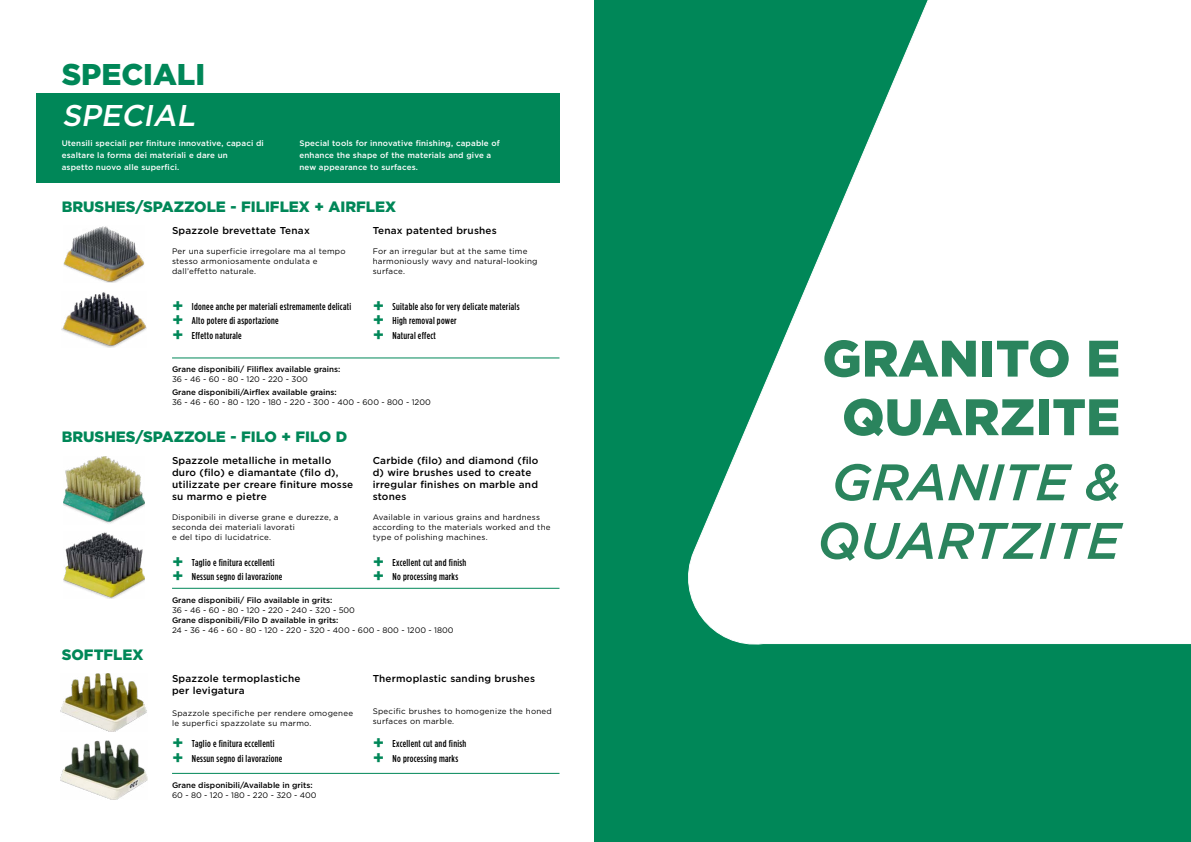
<style>
.page{position:relative;width:1191px;height:842px;background:#fff}
.page>*{position:absolute;margin:0;border:0;box-sizing:border-box;transform-origin:0 0}
.t1{font:italic 500 51.2px/58.6px "Gotham";color:#2a845d}
.t2{font:900 51.2px/58.6px "Gotham";color:#2a845d;text-align:center}
.t3{font:900 30px "Gotham";color:#008758}
.t4{font:italic 500 30px "Gotham";color:#fff}
.t5{font:900 15px "Gotham";color:#008758}
.t6{font:500 10px/14.8px "Gotham Cond";letter-spacing:.03em;color:#000}
.t7{font:500 10px/12px "Gotham";letter-spacing:.02em;color:#000}
.t8{font:8px/10px "Gotham";letter-spacing:.03em;color:#000}
.t9{font:500 8px/12px "Gotham";letter-spacing:.02em;color:#fff}
.t10{font:500 8px "Gotham";color:#000}
.t11{font:8px "Gotham";color:#000}
.s1{font-family:"Gotham";font-weight:700;font-size:18px;color:#008758}
</style>
<div class="page">
<div style="left:36px;top:94px;width:523px;height:89px;background:#008758"></div>
<div style="left:594px;top:0;width:597px;height:842px;background:#008758"></div>
<svg style="left:688px;top:0;width:503px;height:645px"></svg>
<img style="left:63px;top:226px;width:81px;height:56px">
<img style="left:62px;top:292px;width:84px;height:55px">
<img style="left:63px;top:457px;width:82px;height:67px">
<img style="left:63px;top:532px;width:82px;height:67px">
<img style="left:60px;top:674px;width:87px;height:57px">
<img style="left:61px;top:741px;width:86px;height:58px">
<hr style="left:172px;top:358px;width:387px;height:1px;background:#008758">
<hr style="left:172px;top:588px;width:387px;height:1px;background:#008758">
<hr style="left:172px;top:773px;width:387px;height:1px;background:#008758">
<h2 class="t3" style="left:62px;top:54px;width:145px">SPECIALI</h2>
<h2 class="t4" style="left:62px;top:96px;width:142px">SPECIAL</h2>
<p class="t9" style="left:62px;top:137px;width:204px">Utensili speciali per finiture innovative, capaci di esaltare la forma dei materiali e dare un<br>aspetto nuovo alle superfici.</p>
<p class="t9" style="left:299px;top:137px;width:202px">Special tools for innovative finishing, capable of enhance the shape of the materials and give a new appearance to surfaces.</p>
<h3 class="t5" style="left:62px;top:196px;width:336px">BRUSHES/SPAZZOLE - FILIFLEX + AIRFLEX</h3>
<p class="t7" style="left:172px;top:224px;width:139px">Spazzole brevettate Tenax</p>
<p class="t8" style="left:172px;top:246px;width:175px">Per una superficie irregolare ma al tempo stesso armoniosamente ondulata e dall’effetto naturale.</p>
<p class="t7" style="left:373px;top:224px;width:126px">Tenax patented brushes</p>
<p class="t8" style="left:373px;top:246px;width:166px">For an irregular but at the same time harmoniously wavy and natural-looking surface.</p>
<p class="t6" style="left:172px;top:299px;width:181px"><span class="s1">+</span> Idonee anche per materiali estremamente delicati <span class="s1">+</span> Alto potere di asportazione<br><span class="s1">+</span> Effetto naturale</p>
<p class="t6" style="left:373px;top:299px;width:148px"><span class="s1">+</span> Suitable also for very delicate materials <span class="s1">+</span> High removal power<br><span class="s1">+</span> Natural effect</p>
<p class="t10" style="left:172px;top:364px;width:170px">Grane disponibili/ Filiflex available grains:</p>
<p class="t11" style="left:172px;top:374px;width:137px">36 - 46 - 60 - 80 - 120 - 220 - 300</p>
<p class="t10" style="left:172px;top:387px;width:166px">Grane disponibili/Airflex available grains:</p>
<p class="t11" style="left:172px;top:397px;width:260px">36 - 46 - 60 - 80 - 120 - 180 - 220 - 300 - 400 - 600 - 800 - 1200</p>
<h3 class="t5" style="left:62px;top:426px;width:287px">BRUSHES/SPAZZOLE - FILO + FILO D</h3>
<p class="t7" style="left:172px;top:454px;width:183px">Spazzole metalliche in metallo duro (filo) e diamantate (filo d), utilizzate per creare finiture mosse su marmo e pietre</p>
<p class="t8" style="left:172px;top:512px;width:168px">Disponibili in diverse grane e durezze, a seconda dei materiali lavorati<br>e del tipo di lucidatrice.</p>
<p class="t6" style="left:172px;top:555px;width:112px"><span class="s1">+</span> Taglio e finitura eccellenti <span class="s1">+</span> Nessun segno di lavorazione</p>
<p class="t7" style="left:373px;top:454px;width:167px">Carbide (filo) and diamond (filo d) wire brushes used to create irregular finishes on marble and stones</p>
<p class="t8" style="left:373px;top:512px;width:179px">Available in various grains and hardness according to the materials worked and the type of polishing machines.</p>
<p class="t6" style="left:373px;top:555px;width:95px"><span class="s1">+</span> Excellent cut and finish <span class="s1">+</span> No processing marks</p>
<h3 class="t5" style="left:62px;top:644px;width:83px">SOFTFLEX</h3>
<p class="t10" style="left:172px;top:594px;width:162px">Grane disponibili/ Filo available in grits:</p>
<p class="t11" style="left:172px;top:605px;width:184px">36 - 46 - 60 - 80 - 120 - 220 - 240 - 320 - 500</p>
<p class="t10" style="left:172px;top:614px;width:168px">Grane disponibili/Filo D available in grits:</p>
<p class="t11" style="left:172px;top:625px;width:283px">24 - 36 - 46 - 60 - 80 - 120 - 220 - 320 - 400 - 600 - 800 - 1200 - 1800</p>
<p class="t7" style="left:172px;top:672px;width:130px">Spazzole termoplastiche per levigatura</p>
<p class="t8" style="left:172px;top:708px;width:183px">Spazzole specifiche per rendere omogenee le superfici spazzolate su marmo.</p>
<p class="t7" style="left:373px;top:672px;width:164px">Thermoplastic sanding brushes</p>
<p class="t8" style="left:373px;top:706px;width:181px">Specific brushes to homogenize the honed surfaces on marble.</p>
<p class="t6" style="left:172px;top:736px;width:112px"><span class="s1">+</span> Taglio e finitura eccellenti <span class="s1">+</span> Nessun segno di lavorazione</p>
<p class="t6" style="left:373px;top:736px;width:95px"><span class="s1">+</span> Excellent cut and finish <span class="s1">+</span> No processing marks</p>
<p class="t10" style="left:172px;top:779px;width:142px">Grane disponibili/Available in grits:</p>
<p class="t11" style="left:172px;top:789px;width:146px">60 - 80 - 120 - 180 - 220 - 320 - 400</p>
<h1 class="t2" style="left:822px;top:329px;width:299px">GRANITO E<br>QUARZITE</h1>
<h1 class="t1" style="left:817px;top:452px;width:305px">GRANITE &amp;<br>QUARTZITE</h1>
</div>
